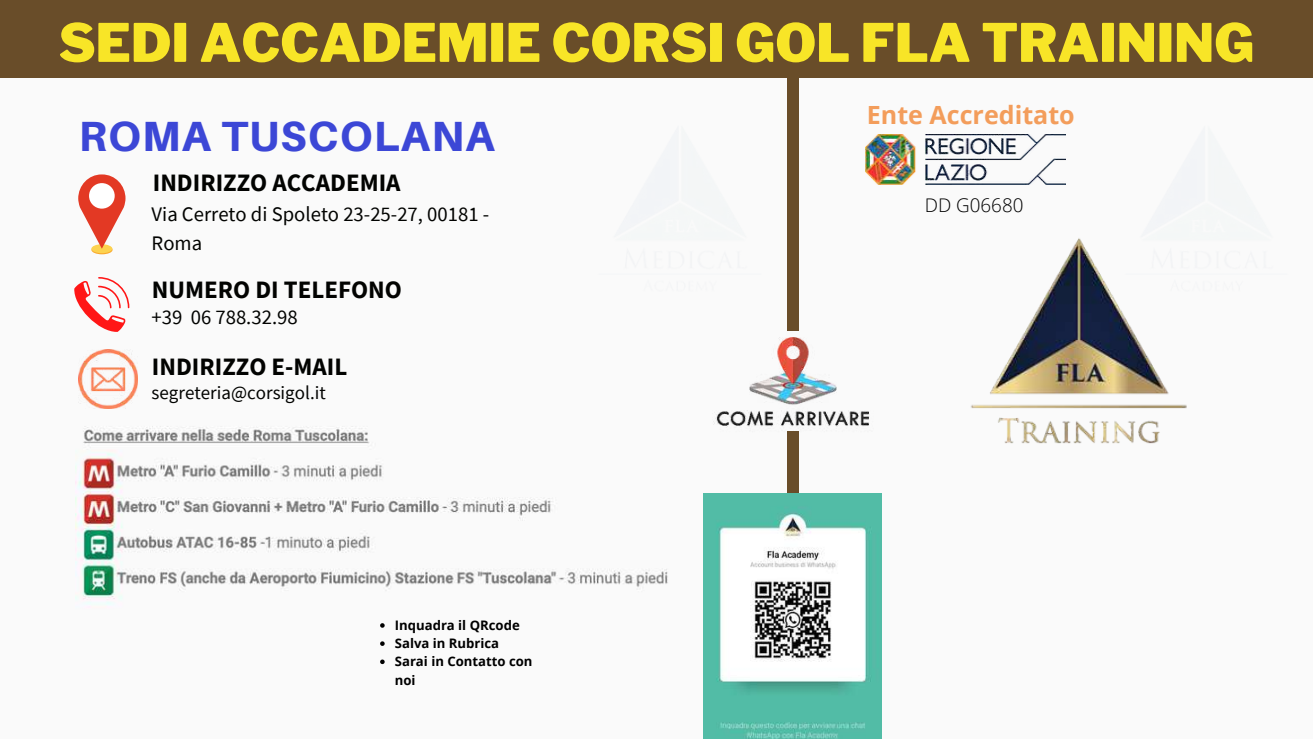
<style>
.page{position:relative;width:1313px;height:739px;background:#fff}
.page>*{position:absolute;margin:0;border:0;box-sizing:border-box;transform-origin:0 0}
.t1{font:900 52.68px "Libre Franklin";color:#f8e527}
.t2{font:800 42.18px "Aileron";letter-spacing:.03em;color:#3c47d6}
.t3{font:700 25.03px "Source Sans Pro";color:#020301}
.t4{font:700 25.03px "Open Sans";color:#f39d5b}
.t5{font:20.65px/28.5px "Source Sans Pro";color:#020301}
.t6{font:18.9px "Source Sans Pro";color:#020301}
.t7{font:300 18.72px "Open Sans";color:#000}
.t8{font:700 13.12px/18.2px "Open Sans";color:#000}
</style>
<div class="page">
<div style="left:0;top:0;width:1312px;height:739px;background:#fafafa"></div>
<div style="left:786px;top:0;width:12px;height:330px;background:#694d29"></div>
<div style="left:0;top:0;width:1312px;height:78px;background:#694d29"></div>
<svg style="left:91px;top:245px;width:22px;height:9px"></svg>
<div style="left:91px;top:244px;width:21px;height:9px;background:#fcd24f;border-radius:50%"></div>
<svg style="left:78px;top:174px;width:47px;height:75px"></svg>
<div style="left:89px;top:183px;width:26px;height:26px;background:#fff;border-radius:50%"></div>
<svg style="left:74px;top:277px;width:55px;height:55px"></svg>
<img style="left:78px;top:350px;width:59px;height:59px">
<img style="left:75px;top:426px;width:593px;height:179px">
<img style="left:713px;top:315px;width:156px;height:131px">
<div style="left:787px;top:431px;width:11px;height:308px;background:#694d29"></div>
<img style="left:703px;top:493px;width:179px;height:246px">
<svg style="left:380px;top:623px;width:5px;height:5px"></svg>
<svg style="left:380px;top:641px;width:5px;height:5px"></svg>
<svg style="left:380px;top:659px;width:5px;height:5px"></svg>
<img style="left:971px;top:238px;width:216px;height:206px">
<img style="left:865px;top:135px;width:200px;height:49px">
<h1 class="t1" style="left:59px;top:11px;width:1197px">SEDI ACCADEMIE CORSI GOL FLA TRAINING</h1>
<h2 class="t2" style="left:79px;top:110px;width:417px">ROMA TUSCOLANA</h2>
<p class="t3" style="left:153px;top:167px;width:249px">INDIRIZZO ACCADEMIA</p>
<p class="t5" style="left:152px;top:200px;width:339px">Via Cerreto di Spoleto 23-25-27, 00181 -<br>Roma</p>
<p class="t3" style="left:152px;top:274px;width:251px">NUMERO DI TELEFONO</p>
<p class="t5" style="left:152px;top:303px;width:148px">+39 06 788.32.98</p>
<p class="t3" style="left:152px;top:350px;width:197px">INDIRIZZO E-MAIL</p>
<p class="t6" style="left:152px;top:380px;width:176px">segreteria@corsigol.it</p>
<p class="t8" style="left:395px;top:616px;width:139px">Inquadra il QRcode<br>Salva in Rubrica<br>Sarai in Contatto con noi</p>
<p class="t4" style="left:866px;top:97px;width:209px">Ente Accreditato</p>
<p class="t7" style="left:924px;top:192px;width:100px">DD G06680</p>
</div>
